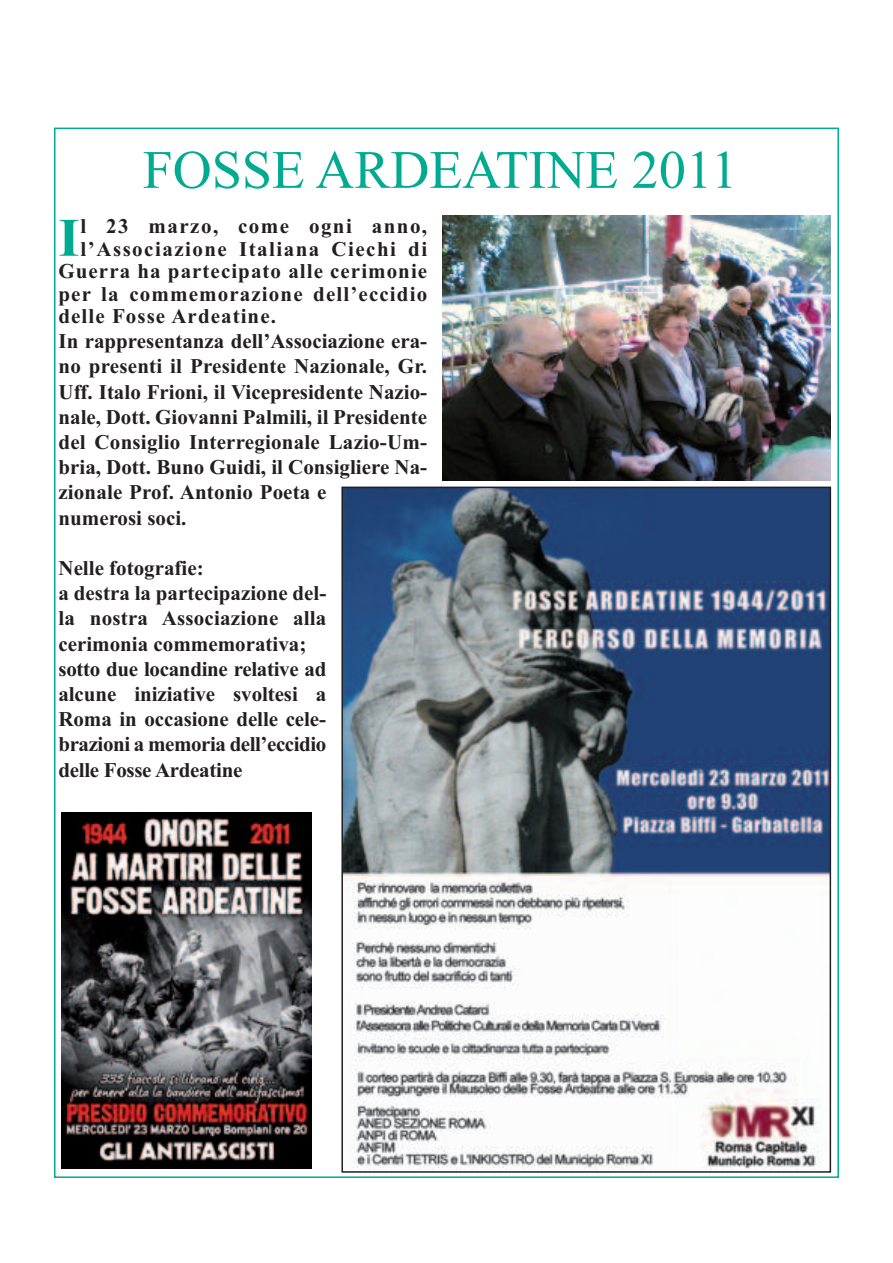
<style>
.page{position:relative;width:893px;height:1263px;background:#fff}
.page>*{position:absolute;margin:0;border:0;box-sizing:border-box;transform-origin:0 0}
.t1{font:700 54.15px "Times New Roman";color:#00ab91}
.t2{font:54px "Times New Roman";color:#00ab91}
.t3{font:700 21px/25.2px "Times New Roman";color:#231f20}
.t4{font:700 21px "Times New Roman";letter-spacing:.07em;color:#231f20}
.t5{font:700 21px "Times New Roman";letter-spacing:.05em;color:#231f20}
.t6{font:700 21px "Times New Roman";letter-spacing:.055em;color:#231f20}
</style>
<div class="page">
<img style="left:442px;top:216px;width:388px;height:264px">
<img style="left:344px;top:490px;width:484px;height:680px">
<div style="left:341px;top:487px;width:490px;height:686px;border:2px solid #231f20"></div>
<img style="left:62px;top:813px;width:249px;height:356px">
<h2 class="t2" style="left:143px;top:138px;width:597px">FOSSE ARDEATINE 2011</h2>
<h1 class="t1" style="left:58px;top:205px;width:23px">I</h1>
<p class="t4" style="left:81px;top:214px;width:348px">l 23 marzo, come ogni anno,</p>
<p class="t4" style="left:81px;top:236px;width:348px">l’Associazione Italiana Ciechi di</p>
<p class="t5" style="left:59px;top:259px;width:370px">Guerra ha partecipato alle cerimonie</p>
<p class="t6" style="left:58px;top:281px;width:370px">per la commemorazione dell’eccidio</p>
<p class="t5" style="left:58px;top:304px;width:219px">delle Fosse Ardeatine.</p>
<p class="t3" style="left:59px;top:328px;width:370px">In rappresentanza dell’Associazione era&shy;no presenti il Presidente Nazionale, Gr.<br>Uff. Italo Frioni, il Vicepresidente Nazio&shy;nale, Dott. Giovanni Palmili, il Presidente del Consiglio Interregionale Lazio-Um&shy;bria, Dott. Buno Guidi, il Consigliere Na&shy;zionale Prof. Antonio Poeta e<br>numerosi soci.</p>
<p class="t3" style="left:59px;top:555px;width:269px">Nelle fotografie:<br>a destra la partecipazione del&shy;la nostra Associazione alla cerimonia commemorativa; sotto due locandine relative ad alcune iniziative svoltesi a<br>Roma in occasione delle cele&shy;brazioni a memoria dell’eccidio delle Fosse Ardeatine</p>
</div>
